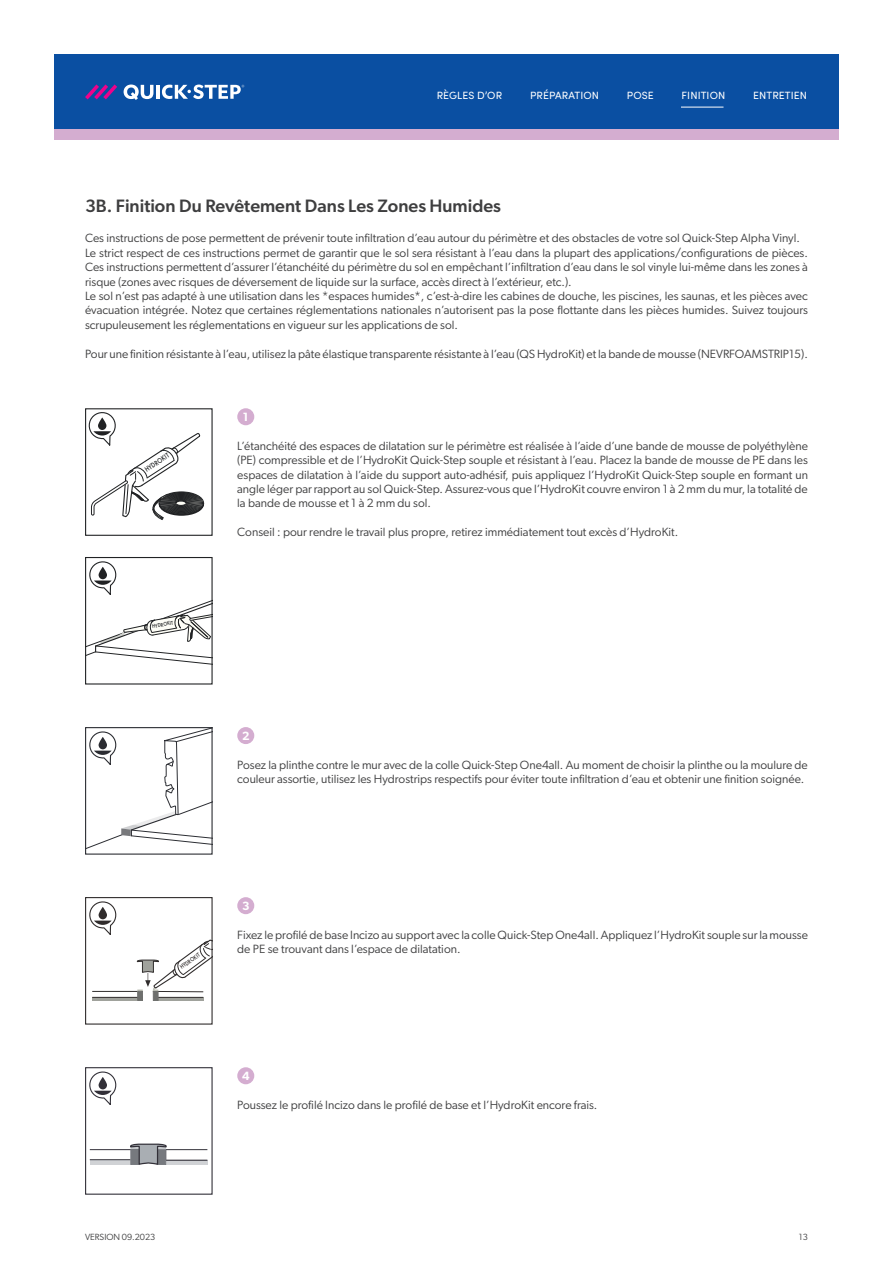
<style>
.page{position:relative;width:893px;height:1263px;background:#fff}
.page>*{position:absolute;margin:0;border:0;box-sizing:border-box;transform-origin:0 0}
.t1{font:500 18px "Gibson";color:#3e3e3f}
.t2{font:12px/14.4px "Gibson";color:#3e3e3f}
.t3{font:600 12px "Gibson";color:#fff}
.t4{font:10.5px "Sofia Pro";letter-spacing:.01em;color:#fff}
.t5{font:9px "Gibson";color:#3e3e3f}
.t6{font:500 7.5px "Futura PT";color:#080a0c;scale:.84 1}
.t7{font:500 6.3px "Futura PT";color:#191515;scale:.84 1}
.t8{font:500 5.7px "Futura PT";color:#080a0c;scale:.84 1}
</style>
<div class="page">
<div style="left:54px;top:54px;width:785px;height:75px;background:#0a4fa2"></div>
<div style="left:54px;top:129px;width:785px;height:11px;background:#d4add0"></div>
<svg style="left:85px;top:84px;width:32px;height:15px"></svg>
<svg style="left:124px;top:85px;width:29px;height:15px"></svg>
<hr style="left:156px;top:85px;width:4px;height:14px;background:#fff">
<svg style="left:162px;top:85px;width:82px;height:14px"></svg>
<div style="left:237px;top:408px;width:17px;height:17px;background:#d4add0;border-radius:50%"></div>
<div style="left:237px;top:727px;width:17px;height:17px;background:#d4add0;border-radius:50%"></div>
<div style="left:237px;top:897px;width:17px;height:17px;background:#d4add0;border-radius:50%"></div>
<div style="left:237px;top:1067px;width:17px;height:17px;background:#d4add0;border-radius:50%"></div>
<svg style="left:88px;top:412px;width:116px;height:108px"></svg>
<div style="left:85px;top:557px;width:128px;height:127px;border:1px solid #080a0c"></div>
<svg style="left:86px;top:560px;width:126px;height:124px"></svg>
<svg style="left:87px;top:729px;width:124px;height:120px"></svg>
<div style="left:85px;top:727px;width:128px;height:128px;border:1px solid #13151b"></div>
<hr style="left:92px;top:997px;width:51px;height:4px;background:#a0a29c">
<hr style="left:92px;top:991px;width:45px;height:1px;background:#191515">
<hr style="left:92px;top:997px;width:51px;height:1px;background:#191515">
<hr style="left:154px;top:997px;width:49px;height:4px;background:#a0a29c">
<svg style="left:89px;top:901px;width:28px;height:34px"></svg>
<div style="left:85px;top:897px;width:128px;height:127px;border:1px solid #191515"></div>
<svg style="left:137px;top:939px;width:76px;height:61px"></svg>
<div style="left:137px;top:991px;width:6px;height:10px;border:1px solid #5e5f5d"></div>
<div style="left:153px;top:991px;width:5px;height:9px;background:#6e6f6d"></div>
<div style="left:153px;top:991px;width:5px;height:10px;border:1px solid #5e5f5d"></div>
<div style="left:166px;top:1160px;width:41px;height:5px;background:#cbcdd1"></div>
<hr style="left:158px;top:1149px;width:49px;height:1px;background:#1b1922">
<hr style="left:166px;top:1160px;width:41px;height:1px;background:#1b1922">
<div style="left:85px;top:1067px;width:128px;height:128px;border:1px solid #1b1922"></div>
<svg style="left:89px;top:1071px;width:28px;height:34px"></svg>
<svg style="left:89px;top:1144px;width:78px;height:21px"></svg>
<hr style="left:681px;top:107px;width:42px;height:1px;background:#fff">
<p class="t4" style="left:437px;top:87px;width:67px">RÈGLES D’OR</p>
<p class="t4" style="left:530px;top:87px;width:71px">PRÉPARATION</p>
<p class="t4" style="left:627px;top:87px;width:28px">POSE</p>
<p class="t4" style="left:682px;top:87px;width:45px">FINITION</p>
<p class="t4" style="left:753px;top:87px;width:56px">ENTRETIEN</p>
<h1 class="t1" style="left:85px;top:194px;width:417px">3B. Finition Du Revêtement Dans Les Zones Humides</h1>
<p class="t2" style="left:85px;top:231px;width:724px">Ces instructions de pose permettent de prévenir toute infiltration d’eau autour du périmètre et des obstacles de votre sol Quick-Step Alpha Vinyl.<br>Le strict respect de ces instructions permet de garantir que le sol sera résistant à l’eau dans la plupart des applications/configurations de pièces.<br>Ces instructions permettent d’assurer l’étanchéité du périmètre du sol en empêchant l’infiltration d’eau dans le sol vinyle lui-même dans les zones à risque (zones avec risques de déversement de liquide sur la surface, accès direct à l’extérieur, etc.).<br>Le sol n’est pas adapté à une utilisation dans les *espaces humides*, c’est-à-dire les cabines de douche, les piscines, les saunas, et les pièces avec évacuation intégrée. Notez que certaines réglementations nationales n’autorisent pas la pose flottante dans les pièces humides. Suivez toujours scrupuleusement les réglementations en vigueur sur les applications de sol.</p>
<p class="t2" style="left:85px;top:346px;width:724px">Pour une finition résistante à l’eau, utilisez la pâte élastique transparente résistante à l’eau (QS HydroKit) et la bande de mousse (NEVRFOAMSTRIP15).</p>
<p class="t6" style="left:143px;top:466px;width:34px;rotate:-33deg">HYDROKIT</p>
<p class="t8" style="left:152px;top:623px;width:27px;rotate:-10deg">HYDROKIT</p>
<p class="t3" style="left:243px;top:409px;width:7px">1</p>
<p class="t2" style="left:237px;top:438px;width:572px;text-align:justify">L’étanchéité des espaces de dilatation sur le périmètre est réalisée à l’aide d’une bande de mousse de polyéthylène (PE) compressible et de l’HydroKit Quick-Step souple et résistant à l’eau. Placez la bande de mousse de PE dans les espaces de dilatation à l’aide du support auto-adhésif, puis appliquez l’HydroKit Quick-Step souple en formant un angle léger par rapport au sol Quick-Step. Assurez-vous que l’HydroKit couvre environ 1 à 2 mm du mur, la totalité de la bande de mousse et 1 à 2 mm du sol.</p>
<p class="t2" style="left:237px;top:525px;width:442px">Conseil : pour rendre le travail plus propre, retirez immédiatement tout excès d’HydroKit.</p>
<p class="t3" style="left:242px;top:728px;width:9px">2</p>
<p class="t2" style="left:237px;top:757px;width:572px">Posez la plinthe contre le mur avec de la colle Quick-Step One4all. Au moment de choisir la plinthe ou la moulure de couleur assortie, utilisez les Hydrostrips respectifs pour éviter toute infiltration d’eau et obtenir une finition soignée.</p>
<p class="t7" style="left:178px;top:965px;width:29px;rotate:-36deg">HYDROKIT</p>
<p class="t3" style="left:242px;top:898px;width:9px">3</p>
<p class="t2" style="left:237px;top:927px;width:572px">Fixez le profilé de base Incizo au support avec la colle Quick-Step One4all. Appliquez l’HydroKit souple sur la mousse de PE se trouvant dans l’espace de dilatation.</p>
<p class="t3" style="left:242px;top:1068px;width:9px">4</p>
<p class="t2" style="left:237px;top:1097px;width:362px">Poussez le profilé Incizo dans le profilé de base et l’HydroKit encore frais.</p>
<p class="t5" style="left:85px;top:1231px;width:72px">VERSION 09.2023</p>
<p class="t5" style="left:799px;top:1231px;width:10px">13</p>
</div>
